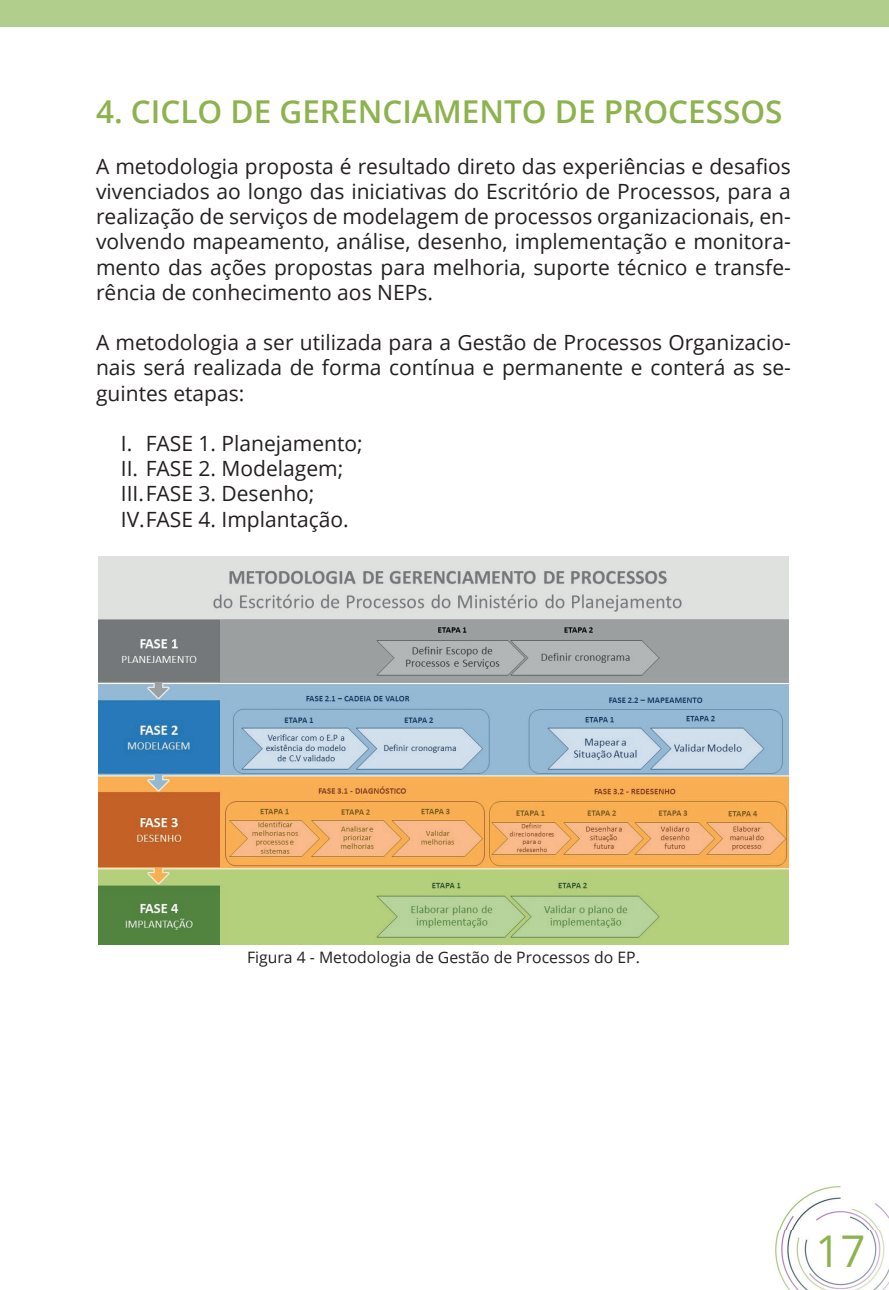
<style>
.page{position:relative;width:889px;height:1290px;background:#fff}
.page>*{position:absolute;margin:0;border:0;box-sizing:border-box;transform-origin:0 0}
.t1{font:43.75px "Open Sans";color:#8cb34d}
.t2{font:600 31.5px "Open Sans";color:#8cb34d}
.t3{font:21px/25.2px "Open Sans";color:#231f20;text-align:justify}
.t4{font:15.75px "Open Sans";color:#231f20}
</style>
<div class="page">
<img style="left:775px;top:1186px;width:113px;height:104px">
<div style="left:0;top:0;width:888px;height:27px;background:#b2ce8c"></div>
<img style="left:98px;top:556px;width:690px;height:388px">
<h2 class="t2" style="left:96px;top:90px;width:688px">4. CICLO DE GERENCIAMENTO DE PROCESSOS</h2>
<p class="t3" style="left:96px;top:153px;width:696px">A metodologia proposta é resultado direto das experiências e desafios vivenciados ao longo das iniciativas do Escritório de Processos, para a realização de serviços de modelagem de processos organizacionais, en&shy;volvendo mapeamento, análise, desenho, implementação e monitora&shy;mento das ações propostas para melhoria, suporte técnico e transfe&shy;rência de conhecimento aos NEPs.</p>
<p class="t3" style="left:96px;top:329px;width:696px">A metodologia a ser utilizada para a Gestão de Processos Organizacio&shy;nais será realizada de forma contínua e permanente e conterá as se&shy;guintes etapas:</p>
<p class="t3" style="left:121px;top:430px;width:243px;text-align:left">I. FASE 1. Planejamento;<br>II. FASE 2. Modelagem;<br>III. FASE 3. Desenho;<br>IV. FASE 4. Implantação.</p>
<p class="t4" style="left:247px;top:947px;width:394px">Figura 4 - Metodologia de Gestão de Processos do EP.</p>
<h1 class="t1" style="left:815px;top:1221px;width:52px">17</h1>
</div>
